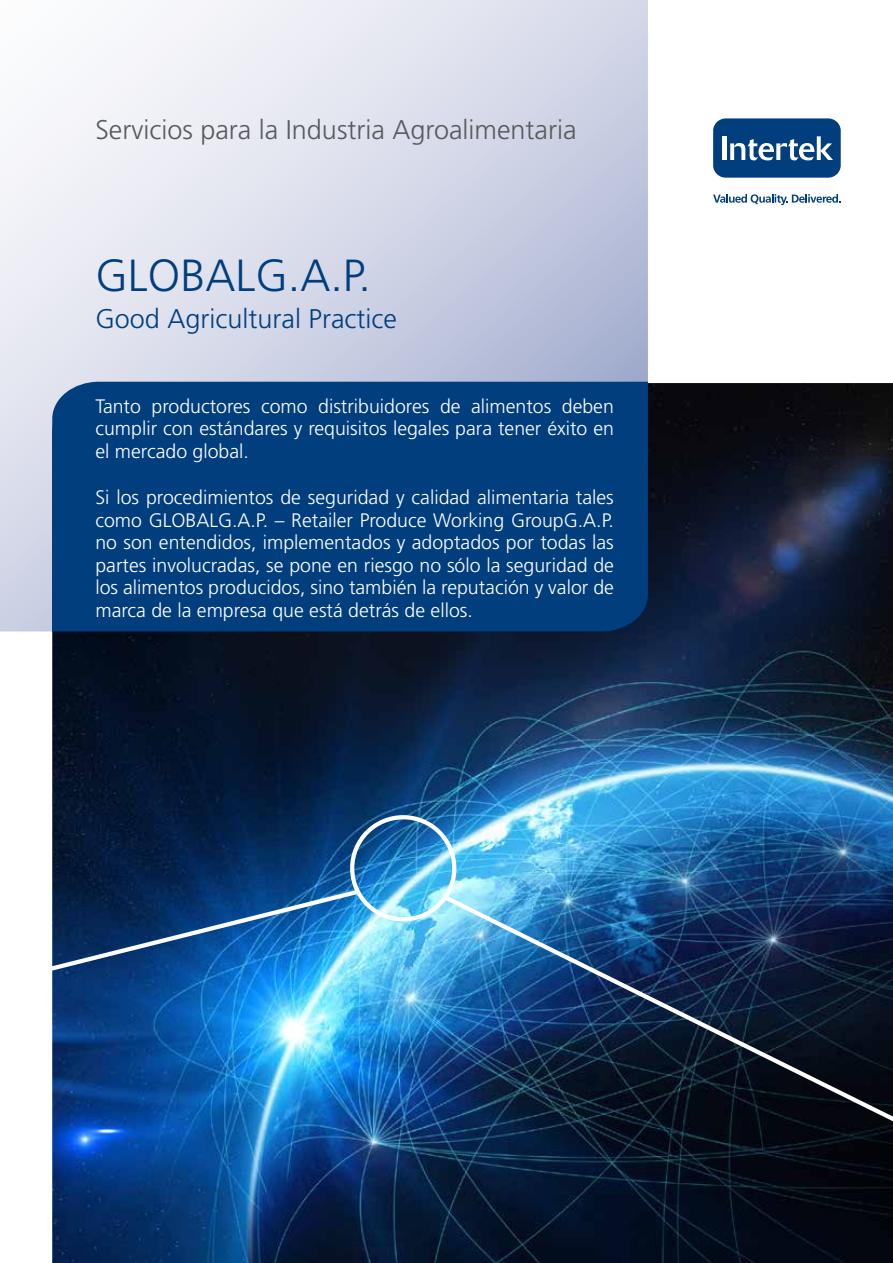
<style>
.page{position:relative;width:893px;height:1263px;background:#fff}
.page>*{position:absolute;margin:0;border:0;box-sizing:border-box;transform-origin:0 0}
.t1{font:300 45px "Frutiger LT Std";color:#003e7e}
.t2{font:300 27px "Frutiger LT Std";color:#58595b}
.t3{font:300 27px "Frutiger LT Std";color:#003e7e}
.t4{font:300 19.5px/22.5px "Frutiger LT Std";color:#fff;text-align:justify}
</style>
<div class="page">
<div style="left:713px;top:118px;width:128px;height:60px;background:#003e7e;border-radius:13px"></div>
<hr style="left:722px;top:136px;width:4px;height:24px;background:#fff">
<svg style="left:730px;top:136px;width:103px;height:24px"></svg>
<svg style="left:713px;top:194px;width:128px;height:11px"></svg>
<img style="left:52px;top:383px;width:841px;height:880px">
<svg style="left:0;top:0;width:648px;height:631px"></svg>
<div style="left:350px;top:815px;width:106px;height:106px;border:4px solid #fff;border-radius:50%"></div>
<div style="left:52px;top:382px;width:596px;height:249px;background:#003e7e"></div>
<img style="left:441px;top:892px;width:452px;height:297px">
<img style="left:52px;top:887px;width:311px;height:99px">
<h2 class="t2" style="left:95px;top:114px;width:482px">Servicios para la Industria Agroalimentaria</h2>
<h1 class="t1" style="left:95px;top:250px;width:277px">GLOBALG.A.P.</h1>
<h2 class="t3" style="left:95px;top:303px;width:303px">Good Agricultural Practice</h2>
<p class="t4" style="left:95px;top:395px;width:520px">Tanto productores como distribuidores de alimentos deben cumplir con estándares y requisitos legales para tener éxito en el mercado global.</p>
<p class="t4" style="left:95px;top:486px;width:520px">Si los procedimientos de seguridad y calidad alimentaria tales como GLOBALG.A.P. – Retailer Produce Working GroupG.A.P. no son entendidos, implementados y adoptados por todas las partes involucradas, se pone en riesgo no sólo la seguridad de los alimentos producidos, sino también la reputación y valor de marca de la empresa que está detrás de ellos.</p>
</div>
